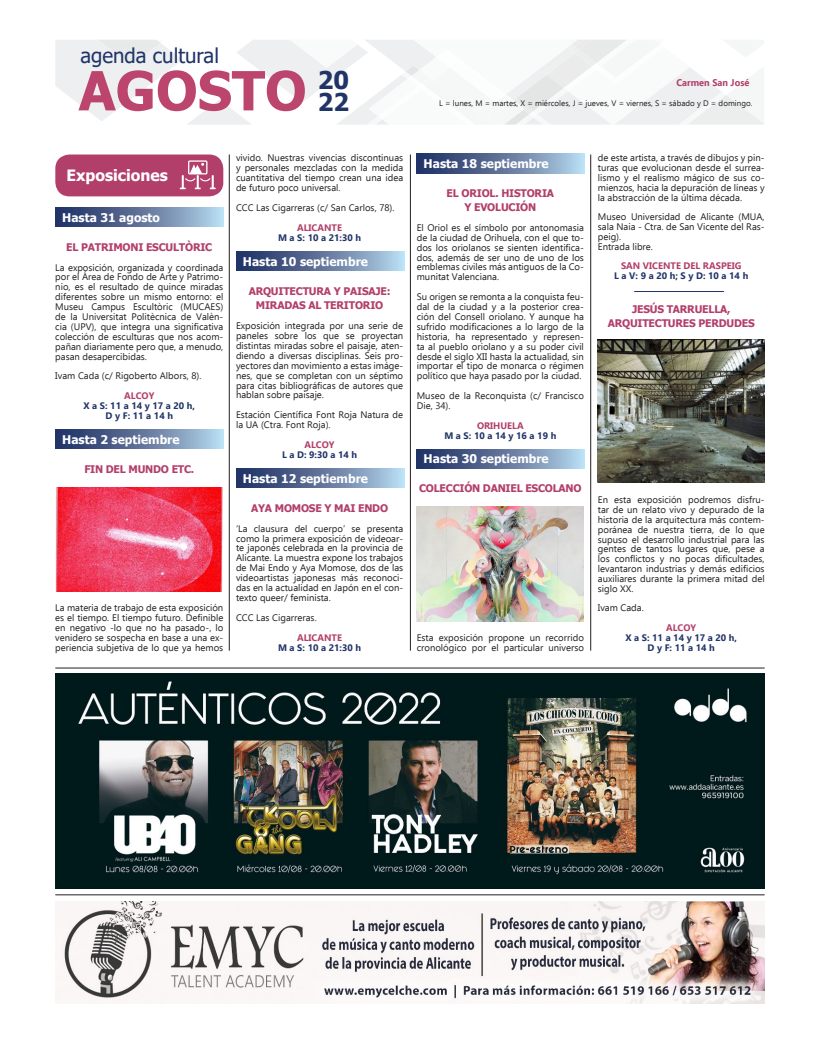
<style>
.page{position:relative;width:820px;height:1049px;background:#fff}
.page>*{position:absolute;margin:0;border:0;box-sizing:border-box;transform-origin:0 0}
.t1{font:700 54px "Tahoma";color:#bc456d}
.t2{font:700 24.5px "Tahoma";color:#213468}
.t3{font:20.4px "Tahoma";color:#213468}
.t4{font:700 15.6px "Tahoma";color:#fff}
.t5{font:700 12px "Tahoma";color:#fff}
.t6{font:700 10.5px/14.5px "Tahoma";letter-spacing:-.02em;color:#b23f6a;text-align:center}
.t7{font:700 9.7px "Ebrima";color:#b23f6a;scale:.95 1}
.t8{font:9.5px/9.9px "Ebrima";color:#231f20;text-align:justify}
.t9{font:700 9.4px/9.9px "Ebrima";color:#213468;text-align:center}
.t10{font:700 9.4px "Ebrima";color:#b23f6a}
.t11{font:8px "Ebrima";color:#231f20}
</style>
<div class="page">
<div style="left:55px;top:154px;width:168px;height:42px;background:#b23f6a;border-radius:14px"></div>
<svg style="left:180px;top:160px;width:36px;height:29px"></svg>
<svg style="left:55px;top:208px;width:168px;height:19px;background:#647aa0"></svg>
<svg style="left:55px;top:429px;width:168px;height:20px;background:#647aa0"></svg>
<svg style="left:236px;top:251px;width:168px;height:20px;background:#647ba0"></svg>
<svg style="left:236px;top:469px;width:168px;height:19px;background:#647ba0"></svg>
<svg style="left:416px;top:154px;width:168px;height:19px;background:#647aa0"></svg>
<svg style="left:416px;top:449px;width:168px;height:19px;background:#647aa0"></svg>
<svg style="left:55px;top:40px;width:709px;height:85px"></svg>
<hr style="left:55px;top:667px;width:709px;height:1px;background:#231f20">
<hr style="left:55px;top:894px;width:709px;height:1px;background:#231f20">
<hr style="left:229px;top:154px;width:1px;height:497px;background:#231f20">
<hr style="left:410px;top:154px;width:1px;height:497px;background:#231f20">
<hr style="left:590px;top:154px;width:1px;height:497px;background:#231f20">
<hr style="left:634px;top:291px;width:89px;height:1px;background:#213468">
<img style="left:55px;top:673px;width:709px;height:216px">
<img style="left:55px;top:901px;width:709px;height:102px">
<img style="left:55px;top:487px;width:167px;height:104px">
<img style="left:416px;top:506px;width:167px;height:116px">
<img style="left:597px;top:339px;width:167px;height:144px">
<h3 class="t3" style="left:80px;top:42px;width:140px">agenda cultural</h3>
<h1 class="t1" style="left:79px;top:53px;width:272px">AGOSTO <sup>20</sup></h1>
<h2 class="t2" style="left:318px;top:85px;width:33px">22</h2>
<p class="t7" style="left:676px;top:75px;width:78px">Carmen San José</p>
<p class="t11" style="left:439px;top:97px;width:314px">L = lunes, M = martes, X = miércoles, J = jueves, V = viernes, S = sábado y D = domingo.</p>
<h3 class="t4" style="left:66px;top:164px;width:103px">Exposiciones</h3>
<p class="t5" style="left:62px;top:209px;width:99px">Hasta 31 agosto</p>
<p class="t6" style="left:66px;top:240px;width:147px">EL PATRIMONI ESCULTÒRIC</p>
<p class="t8" style="left:55px;top:262px;width:169px">La exposición, organizada y coordinada por el Área de Fondo de Arte y Patrimo&shy;nio, es el resultado de quince miradas diferentes sobre un mismo entorno: el Museu Campus Escultòric (MUCAES) de la Universitat Politècnica de Valèn&shy;cia (UPV), que integra una significativa colección de esculturas que nos acom&shy;pañan diariamente pero que, a menudo, pasan desapercibidas.</p>
<p class="t8" style="left:55px;top:371px;width:148px">Ivam Cada (c/ Rigoberto Albors, 8).</p>
<p class="t10" style="left:124px;top:388px;width:32px">ALCOY</p>
<p class="t9" style="left:83px;top:400px;width:113px">X a S: 11 a 14 y 17 a 20 h,<br>D y F: 11 a 14 h</p>
<p class="t5" style="left:62px;top:431px;width:119px">Hasta 2 septiembre</p>
<p class="t6" style="left:84px;top:462px;width:111px">FIN DEL MUNDO ETC.</p>
<p class="t8" style="left:55px;top:602px;width:169px">La materia de trabajo de esta exposición es el tiempo. El tiempo futuro. Definible en negativo -lo que no ha pasado-, lo venidero se sospecha en base a una ex&shy;periencia subjetiva de lo que ya hemos</p>
<p class="t8" style="left:236px;top:153px;width:169px">vivido. Nuestras vivencias discontinuas y personales mezcladas con la medida cuantitativa del tiempo crean una idea de futuro poco universal.</p>
<p class="t8" style="left:236px;top:202px;width:160px">CCC Las Cigarreras (c/ San Carlos, 78).</p>
<p class="t10" style="left:297px;top:220px;width:46px">ALICANTE</p>
<p class="t9" style="left:278px;top:232px;width:85px">M a S: 10 a 21:30 h</p>
<p class="t5" style="left:243px;top:253px;width:127px">Hasta 10 septiembre</p>
<p class="t6" style="left:248px;top:284px;width:143px">ARQUITECTURA Y PAISAJE:<br>MIRADAS AL TERITORIO</p>
<p class="t8" style="left:236px;top:320px;width:169px">Exposición integrada por una serie de paneles sobre los que se proyectan distintas miradas sobre el paisaje, aten&shy;diendo a diversas disciplinas. Seis pro&shy;yectores dan movimiento a estas imáge&shy;nes, que se completan con un séptimo para citas bibliográficas de autores que hablan sobre paisaje.</p>
<p class="t8" style="left:236px;top:410px;width:169px">Estación Científica Font Roja Natura de la UA (Ctra. Font Roja).</p>
<p class="t10" style="left:304px;top:437px;width:32px">ALCOY</p>
<p class="t9" style="left:282px;top:449px;width:77px">L a D: 9:30 a 14 h</p>
<p class="t5" style="left:243px;top:470px;width:127px">Hasta 12 septiembre</p>
<p class="t6" style="left:251px;top:501px;width:138px">AYA MOMOSE Y MAI ENDO</p>
<p class="t8" style="left:236px;top:523px;width:169px">‘La clausura del cuerpo’ se presenta como la primera exposición de videoar&shy;te japonés celebrada en la provincia de Alicante. La muestra expone los trabajos de Mai Endo y Aya Momose, dos de las videoartistas japonesas más reconoci&shy;das en la actualidad en Japón en el con&shy;texto queer/ feminista.</p>
<p class="t8" style="left:236px;top:612px;width:82px">CCC Las Cigarreras.</p>
<p class="t10" style="left:297px;top:630px;width:46px">ALICANTE</p>
<p class="t9" style="left:278px;top:642px;width:85px">M a S: 10 a 21:30 h</p>
<p class="t5" style="left:423px;top:155px;width:127px">Hasta 18 septiembre</p>
<p class="t6" style="left:446px;top:186px;width:109px">EL ORIOL. HISTORIA<br>Y EVOLUCIÓN</p>
<p class="t8" style="left:416px;top:222px;width:169px">El Oriol es el símbolo por antonomasia de la ciudad de Orihuela, con el que to&shy;dos los oriolanos se sienten identifica&shy;dos, además de ser uno de uno de los emblemas civiles más antiguos de la Co&shy;munitat Valenciana.</p>
<p class="t8" style="left:416px;top:291px;width:169px">Su origen se remonta a la conquista feu&shy;dal de la ciudad y a la posterior crea&shy;ción del Consell oriolano. Y aunque ha sufrido modificaciones a lo largo de la historia, ha representado y represen&shy;ta al pueblo oriolano y a su poder civil desde el siglo XII hasta la actualidad, sin importar el tipo de monarca o régimen político que haya pasado por la ciudad.</p>
<p class="t8" style="left:416px;top:390px;width:169px">Museo de la Reconquista (c/ Francisco<br>Die, 34).</p>
<p class="t10" style="left:477px;top:418px;width:48px">ORIHUELA</p>
<p class="t9" style="left:444px;top:430px;width:113px">M a S: 10 a 14 y 16 a 19 h</p>
<p class="t5" style="left:423px;top:450px;width:127px">Hasta 30 septiembre</p>
<p class="t6" style="left:419px;top:482px;width:164px">COLECCIÓN DANIEL ESCOLANO</p>
<p class="t8" style="left:416px;top:632px;width:169px">Esta exposición propone un recorrido cronológico por el particular universo</p>
<p class="t8" style="left:597px;top:153px;width:168px">de este artista, a través de dibujos y pin&shy;turas que evolucionan desde el surrea&shy;lismo y el realismo mágico de sus co&shy;mienzos, hacia la depuración de líneas y la abstracción de la última década.</p>
<p class="t8" style="left:597px;top:212px;width:168px;text-align:left">Museo Universidad de Alicante (MUA, sala Naia - Ctra. de San Vicente del Ras&shy;peig).<br>Entrada libre.</p>
<p class="t10" style="left:620px;top:259px;width:122px">SAN VICENTE DEL RASPEIG</p>
<p class="t9" style="left:614px;top:270px;width:136px">L a V: 9 a 20 h; S y D: 10 a 14 h</p>
<p class="t6" style="left:607px;top:303px;width:148px;line-height:13.5px">JESÚS TARRUELLA,<br>ARQUITECTURES PERDUDES</p>
<p class="t8" style="left:597px;top:495px;width:168px">En esta exposición podremos disfru&shy;tar de un relato vivo y depurado de la historia de la arquitectura más contem&shy;poránea de nuestra tierra, de lo que supuso el desarrollo industrial para las gentes de tantos lugares que, pese a los conflictos y no pocas dificultades, levantaron industrias y demás edificios auxiliares durante la primera mitad del siglo XX.</p>
<p class="t8" style="left:597px;top:603px;width:47px">Ivam Cada.</p>
<p class="t10" style="left:666px;top:620px;width:32px">ALCOY</p>
<p class="t9" style="left:625px;top:632px;width:113px">X a S: 11 a 14 y 17 a 20 h,<br>D y F: 11 a 14 h</p>
</div>
